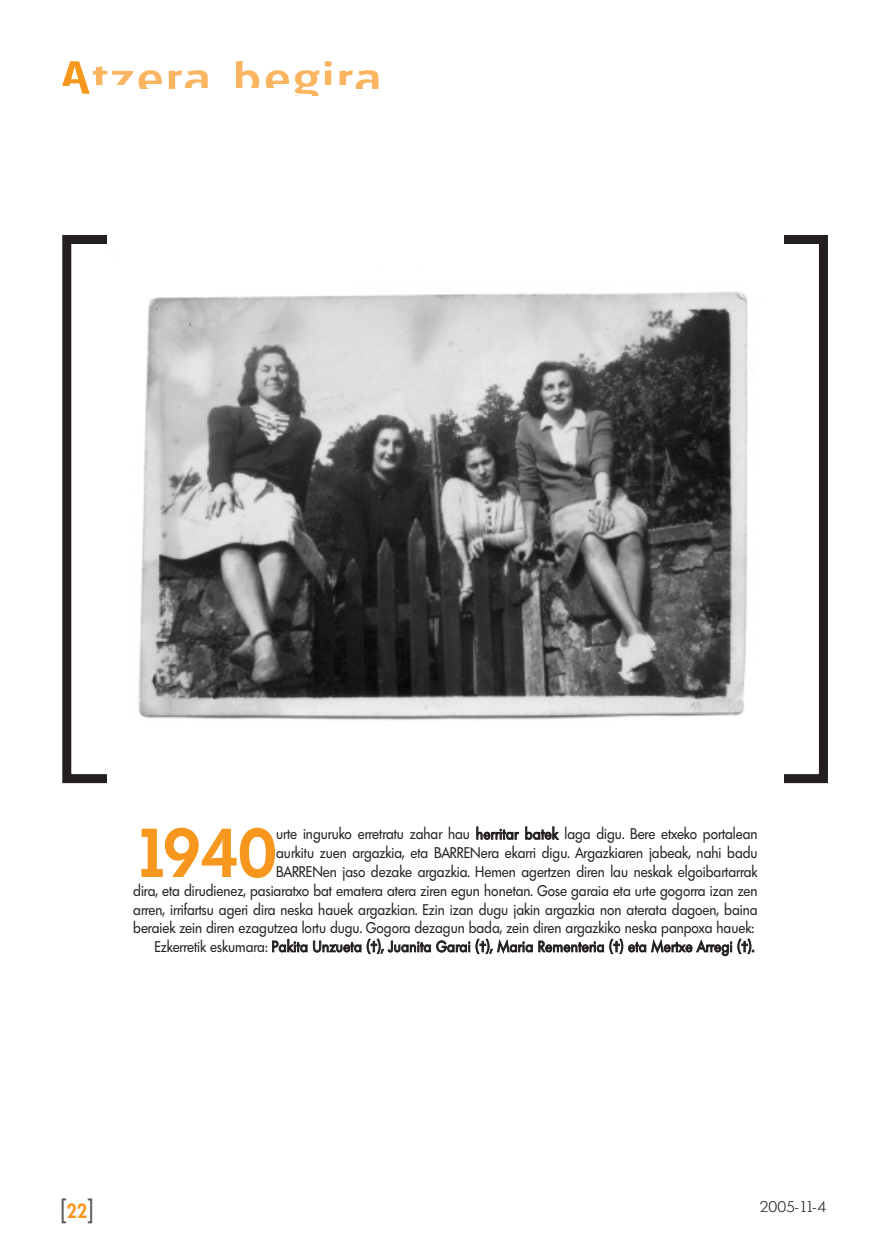
<style>
.page{position:relative;width:890px;height:1260px;background:#fff}
.page>*{position:absolute;margin:0;border:0;box-sizing:border-box;transform-origin:0 0}
.t1{font:600 67.05px "Limerick";color:#f7971d;scale:.9 1}
.t2{font:500 45px "Glasgow";letter-spacing:.055em;color:#fbb45f;scale:1.2 1}
.t3{font:27px "Helvetica";color:#57585a;scale:.83 1}
.t4{font:15px/18.8px "Limerick";color:#231f20;text-align:right;scale:.9 1}
.t5{font:300 15px "Limerick";color:#231f20}
.s1{color:#f7971d}
.s2{font-family:"Limerick";font-weight:600;font-size:19.8px;color:#f7971d}
</style>
<div class="page">
<svg style="left:62px;top:235px;width:766px;height:549px"></svg>
<h2 class="t2" style="left:61px;top:52px;width:268px"><span class="s1">A</span>tzera begira</h2>
<h1 class="t1" style="left:133px;top:814px;width:160px">1940</h1>
<p class="t4" style="left:133px;top:824px;width:695px">urte inguruko erretratu zahar hau herritar batek laga digu. Bere etxeko portalean<br>aurkitu zuen argazkia, eta BARRENera ekarri digu. Argazkiaren jabeak, nahi badu<br>BARRENen jaso dezake argazkia. Hemen agertzen diren lau neskak elgoibartarrak<br>dira, eta dirudienez, pasiaratxo bat ematera atera ziren egun honetan. Gose garaia eta urte gogorra izan zen arren, irrifartsu ageri dira neska hauek argazkian. Ezin izan dugu jakin argazkia non aterata dagoen, baina beraiek zein diren ezagutzea lortu dugu. Gogora dezagun bada, zein diren argazkiko neska panpoxa hauek:<br>Ezkerretik eskumara: Pakita Unzueta (✝), Juanita Garai (✝), Maria Rementeria (✝) eta Mertxe Arregi (✝).</p>
<h3 class="t3" style="left:61px;top:1192px;width:41px">[<span class="s2">22</span>]</h3>
<p class="t5" style="left:759px;top:1197px;width:68px">2005-11-4</p>
</div>
